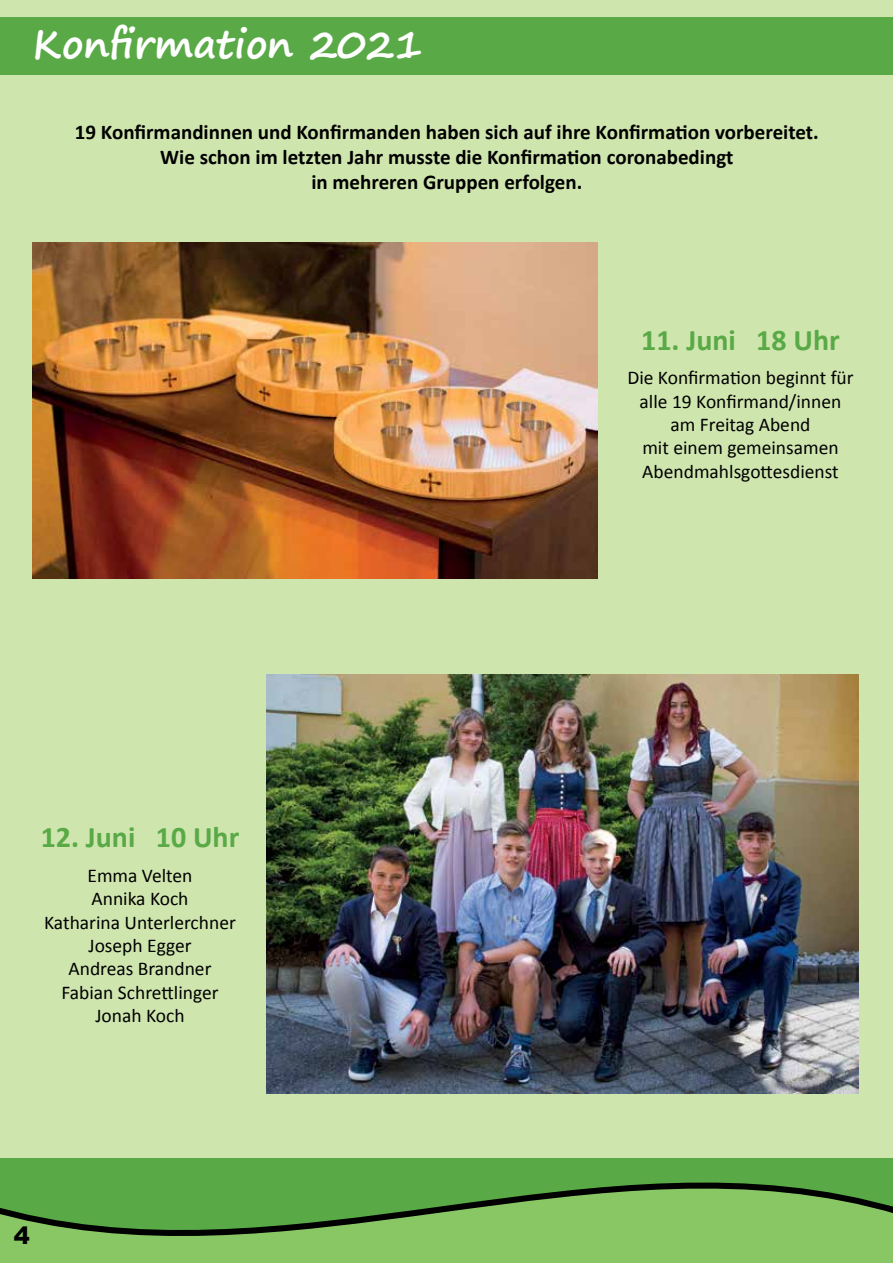
<style>
.page{position:relative;width:893px;height:1263px;background:#fff}
.page>*{position:absolute;margin:0;border:0;box-sizing:border-box;transform-origin:0 0}
.t1{font:700 39px "Segoe Print";color:#fff}
.t2{font:700 30px "Calibri";color:#59aa47}
.t3{font:900 24px "Arial";color:#000}
.t4{font:700 21px/25.2px "Calibri";color:#000;text-align:center}
.t5{font:19.5px/23.4px "Calibri";color:#000;text-align:center}
</style>
<div class="page">
<div style="left:0;top:0;width:893px;height:1121px;background:#cfe5ae"></div>
<svg style="left:0;top:1123px;width:893px;height:140px;background:#83bb68"></svg>
<div style="left:0;top:17px;width:893px;height:58px;background:#59aa47"></div>
<img style="left:267px;top:675px;width:592px;height:419px">
<img style="left:33px;top:242px;width:565px;height:336px">
<h1 class="t1" style="left:33px;top:8px;width:391px">Konfirmation 2021</h1>
<p class="t4" style="left:75px;top:119px;width:745px">19 Konfirmandinnen und Konfirmanden haben sich auf ihre Konfirmation vorbereitet.<br>Wie schon im letzten Jahr musste die Konfirmation coronabedingt<br>in mehreren Gruppen erfolgen.</p>
<h2 class="t2" style="left:41px;top:818px;width:200px">12. Juni 10 Uhr</h2>
<p class="t5" style="left:44px;top:863px;width:193px">Emma Velten<br>Annika Koch<br>Katharina Unterlerchner<br>Joseph Egger<br>Andreas Brandner<br>Fabian Schrettlinger<br>Jonah Koch</p>
<p class="t3" style="left:14px;top:1218px;width:18px">4</p>
<h2 class="t2" style="left:641px;top:321px;width:200px">11. Juni 18 Uhr</h2>
<p class="t5" style="left:627px;top:366px;width:228px">Die Konfirmation beginnt für alle 19 Konfirmand/innen am Freitag Abend<br>mit einem gemeinsamen<br>Abendmahlsgottesdienst</p>
</div>
